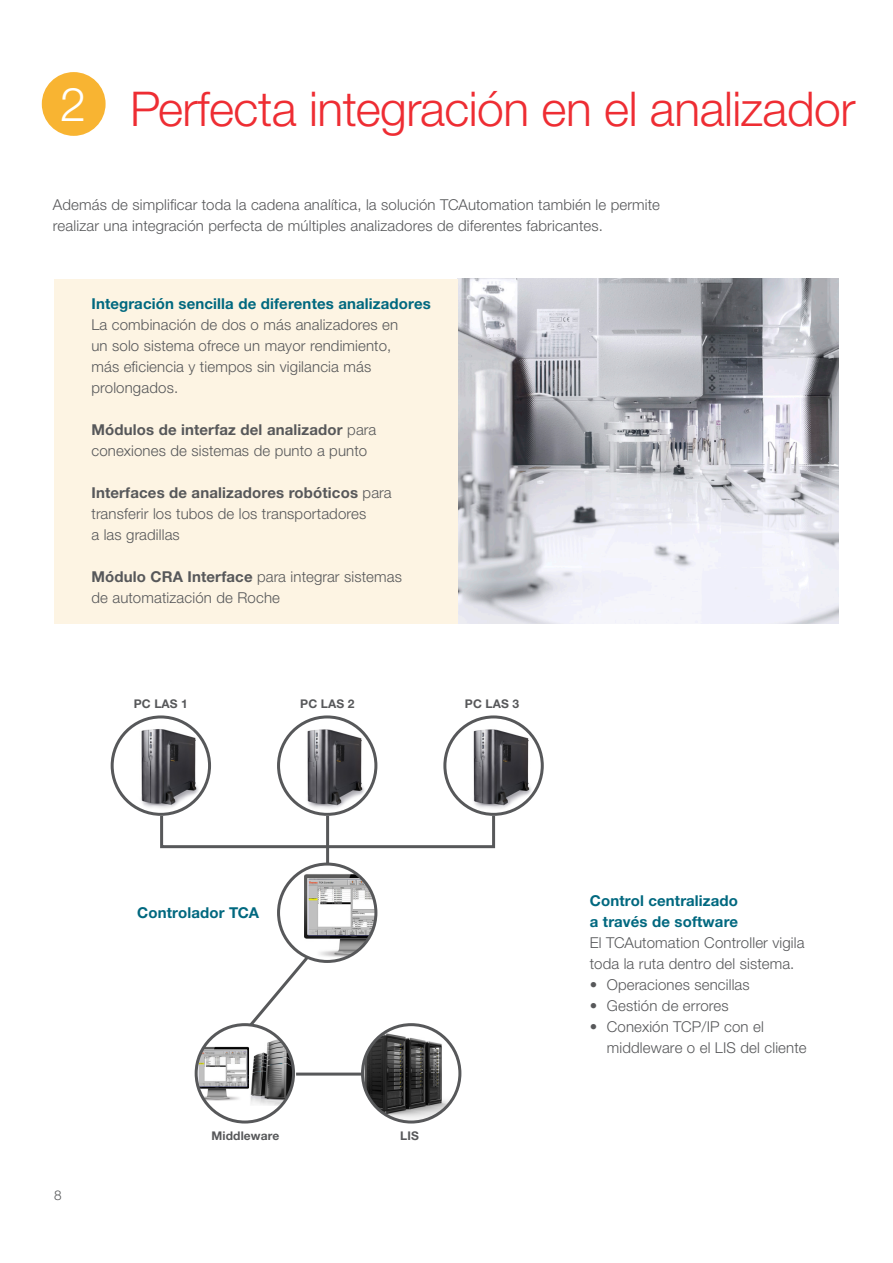
<style>
.page{position:relative;width:893px;height:1263px;background:#fff}
.page>*{position:absolute;margin:0;border:0;box-sizing:border-box;transform-origin:0 0}
.Headline{font:300 48px "Helvetica Neue LTW1 G";letter-spacing:-.01em;color:#ee2d33}
.Pull_Quote{font:300 46.8px "Helvetica Neue LTW1 G";color:#fff}
.Body_Copy{font:300 15px/21px "Helvetica Neue LTW1 G";letter-spacing:.01em;color:#57585a}
.Body_Copy-2{font:700 15px/21px "Helvetica Neue LTW1 G";letter-spacing:.01em;color:#00687f}
.t1{font:300 13.5px "Helvetica Neue LTW1 G";color:#57585a}
.Body_Copy-3{font:700 12px "Helvetica Neue LTW1 G";letter-spacing:.01em;color:#57585a}
.s1{font-weight:700}
</style>
<div class="page">
<div style="left:42px;top:72px;width:64px;height:64px;background:#f8b432;border-radius:50%"></div>
<img style="left:458px;top:279px;width:381px;height:344px">
<div style="left:55px;top:279px;width:403px;height:344px;background:#fdf4e3"></div>
<div style="left:160px;top:814px;width:335px;height:34px;border:3px solid #57585a"></div>
<hr style="left:326px;top:816px;width:3px;height:52px;background:#57585a">
<hr style="left:296px;top:1072px;width:81px;height:3px;background:#57585a">
<svg style="left:250px;top:935px;width:70px;height:97px"></svg>
<img style="left:128px;top:718px;width:78px;height:96px">
<div style="left:111px;top:715px;width:100px;height:101px;border:3px solid #57585a;border-radius:50%"></div>
<img style="left:461px;top:719px;width:77px;height:95px">
<div style="left:443px;top:715px;width:101px;height:101px;border:3px solid #57585a;border-radius:50%"></div>
<img style="left:294px;top:718px;width:78px;height:96px">
<div style="left:277px;top:715px;width:100px;height:101px;border:3px solid #57585a;border-radius:50%"></div>
<div style="left:196px;top:1025px;width:98px;height:97px;background:#fff;border-radius:50%"></div>
<img style="left:196px;top:1045px;width:53px;height:56px">
<img style="left:199px;top:1050px;width:48px;height:37px">
<img style="left:249px;top:1035px;width:45px;height:71px">
<div style="left:195px;top:1023px;width:100px;height:100px;border:3px solid #57585a;border-radius:50%"></div>
<img style="left:363px;top:1025px;width:97px;height:97px">
<div style="left:361px;top:1023px;width:100px;height:100px;border:3px solid #57585a;border-radius:50%"></div>
<div style="left:279px;top:864px;width:97px;height:97px;background:#fff;border-radius:50%"></div>
<img style="left:304px;top:871px;width:68px;height:87px">
<img style="left:308px;top:878px;width:68px;height:57px">
<div style="left:277px;top:862px;width:100px;height:101px;border:3px solid #57585a;border-radius:50%"></div>
<p class="Pull_Quote" style="left:60px;top:76px;width:28px">2</p>
<p class="Headline" style="left:130px;top:79px;width:727px">Perfecta integración en el analizador</p>
<p class="Body_Copy" style="left:53px;top:194px;width:609px">Además de simplificar toda la cadena analítica, la solución TCAutomation también le permite realizar una integración perfecta de múltiples analizadores de diferentes fabricantes.</p>
<p class="Body_Copy-2" style="left:91px;top:293px;width:341px">Integración sencilla de diferentes analizadores</p>
<p class="Body_Copy" style="left:91px;top:314px;width:308px">La combinación de dos o más analizadores en un solo sistema ofrece un mayor rendimiento, más eficiencia y tiempos sin vigilancia más prolongados.</p>
<p class="Body_Copy" style="left:91px;top:419px;width:286px"><span class="s1">Módulos de interfaz del analizador</span> para conexiones de sistemas de punto a punto</p>
<p class="Body_Copy" style="left:91px;top:482px;width:302px"><span class="s1">Interfaces de analizadores robóticos</span> para transferir los tubos de los transportadores<br>a las gradillas</p>
<p class="Body_Copy" style="left:91px;top:566px;width:312px"><span class="s1">Módulo CRA Interface</span> para integrar sistemas de automatización de Roche</p>
<p class="Body_Copy-3" style="left:134px;top:696px;width:56px">PC LAS 1</p>
<p class="Body_Copy-3" style="left:300px;top:696px;width:56px">PC LAS 2</p>
<p class="Body_Copy-3" style="left:465px;top:696px;width:56px">PC LAS 3</p>
<p class="Body_Copy-2" style="left:137px;top:902px;width:124px">Controlador TCA</p>
<p class="t1" style="left:54px;top:1186px;width:9px">8</p>
<p class="Body_Copy-3" style="left:212px;top:1128px;width:69px">Middleware</p>
<p class="Body_Copy-3" style="left:400px;top:1128px;width:20px">LIS</p>
<p class="Body_Copy-2" style="left:590px;top:890px;width:150px">Control centralizado a través de software</p>
<p class="Body_Copy" style="left:590px;top:932px;width:216px">El TCAutomation Controller vigila toda la ruta dentro del sistema.</p>
<p class="Body_Copy" style="left:590px;top:974px;width:161px">• Operaciones sencillas</p>
<p class="Body_Copy" style="left:590px;top:995px;width:140px">• Gestión de errores</p>
<p class="Body_Copy" style="left:607px;top:1016px;width:201px;text-indent:-17px">• Conexión TCP/IP con el middleware o el LIS del cliente</p>
</div>
